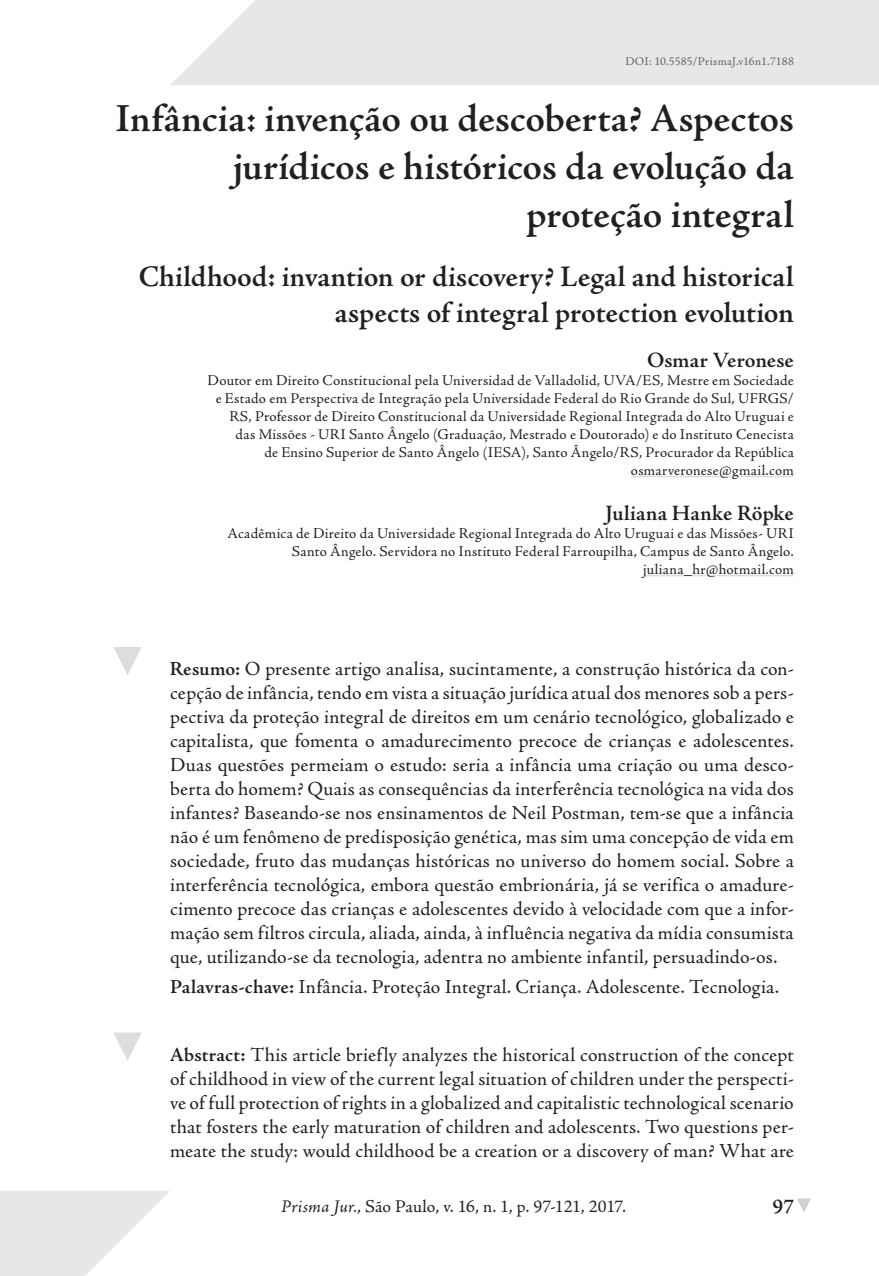
<style>
.page{position:relative;width:879px;height:1276px;background:#fff}
.page>*{position:absolute;margin:0;border:0;box-sizing:border-box;transform-origin:0 0}
.PJ_Titulo{font:600 40px/48px "Adobe Jenson Pro";letter-spacing:-.005em;color:#231f20;text-align:right}
.PJ_Titulo_Ingles{font:600 30px/36px "Adobe Jenson Pro";color:#231f20;text-align:right}
.PJ_Autor{font:600 22px "Adobe Jenson Pro";letter-spacing:.005em;color:#231f20}
.PJ_zz_numeracao_pagi{font:600 21px "Adobe Jenson Pro";color:#231f20}
.PJ_Resumo{font:20px/24px "Adobe Jenson Pro";letter-spacing:.01em;color:#231f20;text-align:justify}
.PJ_zz_marcacao_pagin{font:18px "Adobe Jenson Pro";letter-spacing:.005em;color:#231f20}
.PJ_Autor_-_creditos{font:15px/18px "Adobe Jenson Pro";letter-spacing:.02em;color:#231f20;text-align:right}
.PJ_zz_marcacao_pagin-2{font:12px "Adobe Jenson Pro";letter-spacing:.015em;color:#636366}
.s1{font-weight:600}
.s2{font-style:italic}
</style>
<div class="page">
<svg style="left:0;top:1191px;width:170px;height:85px"></svg>
<div style="left:171px;top:0;width:708px;height:85px;background:#e6e7e9"></div>
<svg style="left:797px;top:1198px;width:14px;height:14px"></svg>
<svg style="left:113px;top:647px;width:29px;height:28px"></svg>
<svg style="left:114px;top:1032px;width:28px;height:29px"></svg>
<hr style="left:631px;top:476px;width:163px;height:1px;background:#d1d2d4">
<hr style="left:643px;top:575px;width:151px;height:1px;background:#d1d2d4">
<p class="PJ_zz_marcacao_pagin-2" style="left:625px;top:55px;width:170px">DOI: 10.5585/PrismaJ.v16n1.7188</p>
<p class="PJ_Titulo" style="left:116px;top:95px;width:680px">Infância: invenção ou descoberta? Aspectos jurídicos e históricos da evolução da proteção integral</p>
<p class="PJ_Titulo_Ingles" style="left:139px;top:259px;width:656px">Childhood: invantion or discovery? Legal and historical aspects of integral protection evolution</p>
<p class="PJ_Autor" style="left:647px;top:347px;width:148px">Osmar Veronese</p>
<p class="PJ_Autor_-_creditos" style="left:208px;top:371px;width:588px">Doutor em Direito Constitucional pela Universidad de Valladolid, UVA/ES, Mestre em Sociedade e Estado em Perspectiva de Integração pela Universidade Federal do Rio Grande do Sul, UFRGS/ RS, Professor de Direito Constitucional da Universidade Regional Integrada do Alto Uruguai e das Missões - URI Santo Ângelo (Graduação, Mestrado e Doutorado) e do Instituto Cenecista<br>de Ensino Superior de Santo Ângelo (IESA), Santo Ângelo/RS, Procurador da República</p>
<p class="PJ_Autor_-_creditos" style="left:631px;top:461px;width:164px">osmarveronese@gmail.com</p>
<p class="PJ_Autor" style="left:605px;top:500px;width:190px">Juliana Hanke Röpke</p>
<p class="PJ_Autor_-_creditos" style="left:227px;top:524px;width:568px">Acadêmica de Direito da Universidade Regional Integrada do Alto Uruguai e das Missões- URI<br>Santo Ângelo. Servidora no Instituto Federal Farroupilha, Campus de Santo Ângelo.</p>
<p class="PJ_Autor_-_creditos" style="left:643px;top:560px;width:152px">juliana_hr@hotmail.com</p>
<p class="PJ_Resumo" style="left:170px;top:657px;width:626px"><span class="s1">Resumo:</span> O presente artigo analisa, sucintamente, a construção histórica da con&shy;cepção de infância, tendo em vista a situação jurídica atual dos menores sob a pers&shy;pectiva da proteção integral de direitos em um cenário tecnológico, globalizado e capitalista, que fomenta o amadurecimento precoce de crianças e adolescentes.<br>Duas questões permeiam o estudo: seria a infância uma criação ou uma desco&shy;berta do homem? Quais as consequências da interferência tecnológica na vida dos infantes? Baseando-se nos ensinamentos de Neil Postman, tem-se que a infância não é um fenômeno de predisposição genética, mas sim uma concepção de vida em sociedade, fruto das mudanças históricas no universo do homem social. Sobre a interferência tecnológica, embora questão embrionária, já se verifica o amadure&shy;cimento precoce das crianças e adolescentes devido à velocidade com que a infor&shy;mação sem filtros circula, aliada, ainda, à influência negativa da mídia consumista que, utilizando-se da tecnologia, adentra no ambiente infantil, persuadindo-os.</p>
<p class="PJ_Resumo" style="left:170px;top:975px;width:611px"><span class="s1">Palavras-chave:</span> Infância. Proteção Integral. Criança. Adolescente. Tecnologia.</p>
<p class="PJ_Resumo" style="left:170px;top:1043px;width:626px"><span class="s1">Abstract:</span> This article briefly analyzes the historical construction of the concept of childhood in view of the current legal situation of children under the perspecti&shy;ve of full protection of rights in a globalized and capitalistic technological scenario that fosters the early maturation of children and adolescents. Two questions per&shy;meate the study: would childhood be a creation or a discovery of man? What are</p>
<p class="PJ_zz_marcacao_pagin" style="left:281px;top:1195px;width:346px"><span class="s2">Prisma Jur.</span>, São Paulo, v. 16, n. 1, p. 97-121, 2017.</p>
<p class="PJ_zz_numeracao_pagi" style="left:772px;top:1194px;width:23px">97</p>
</div>
